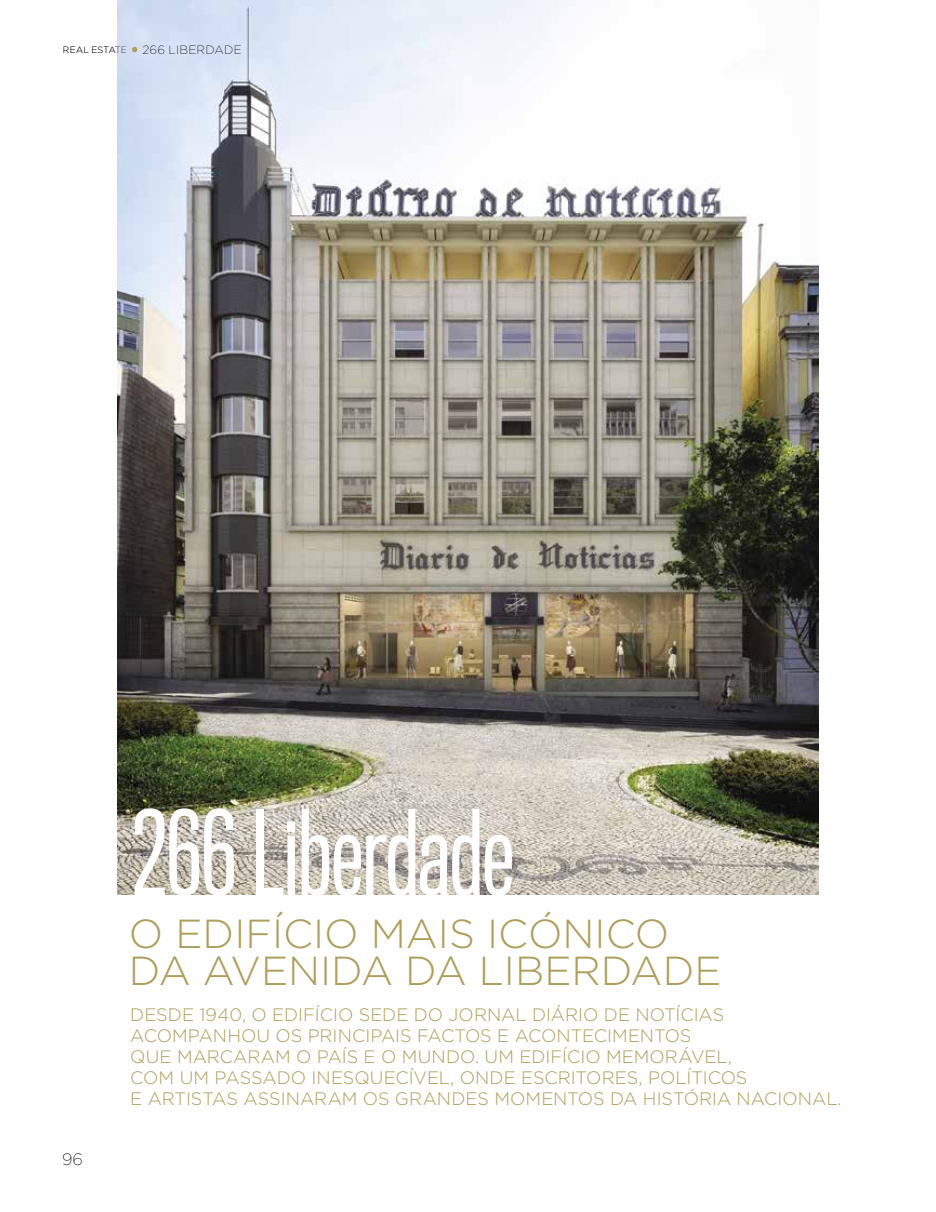
<style>
.page{position:relative;width:936px;height:1212px;background:#fff}
.page>*{position:absolute;margin:0;border:0;box-sizing:border-box;transform-origin:0 0}
.t1{font:108px "Titling Gothic FB Comp";color:#fff}
.t2{font:300 40.5px/37.5px "Gotham";color:#af9d5b}
.t3{font:300 18px/21px "Gotham";color:#af9d5b}
.t4{font:200 16.5px "Gotham";color:#000}
.t5{font:200 12px "Gotham";letter-spacing:.05em;color:#000}
.t6{font:200 12px "Gotham";letter-spacing:.02em;color:#000}
.t7{font:200 9px "Gotham";letter-spacing:.03em;color:#000}
</style>
<div class="page">
<img style="left:118px;top:0;width:700px;height:894px">
<svg style="left:132px;top:46px;width:6px;height:7px"></svg>
<p class="t7" style="left:63px;top:44px;width:65px">REAL ESTATE</p>
<p class="t6" style="left:142px;top:42px;width:101px">266 LIBERDADE</p>
<p class="t5" style="left:142px;top:42px;width:108px">XXXXXXXXXXXX</p>
<p class="t1" style="left:133px;top:792px;width:382px">266 Liberdade</p>
<p class="t4" style="left:62px;top:1148px;width:22px">96</p>
<p class="t2" style="left:129px;top:914px;width:594px">O EDIFÍCIO MAIS ICÓNICO<br>DA AVENIDA DA LIBERDADE</p>
<p class="t3" style="left:130px;top:1004px;width:713px">DESDE 1940, O EDIFÍCIO SEDE DO JORNAL DIÁRIO DE NOTÍCIAS ACOMPANHOU OS PRINCIPAIS FACTOS E ACONTECIMENTOS<br>QUE MARCARAM O PAÍS E O MUNDO. UM EDIFÍCIO MEMORÁVEL,<br>COM UM PASSADO INESQUECÍVEL, ONDE ESCRITORES, POLÍTICOS<br>E ARTISTAS ASSINARAM OS GRANDES MOMENTOS DA HISTÓRIA NACIONAL.</p>
</div>
